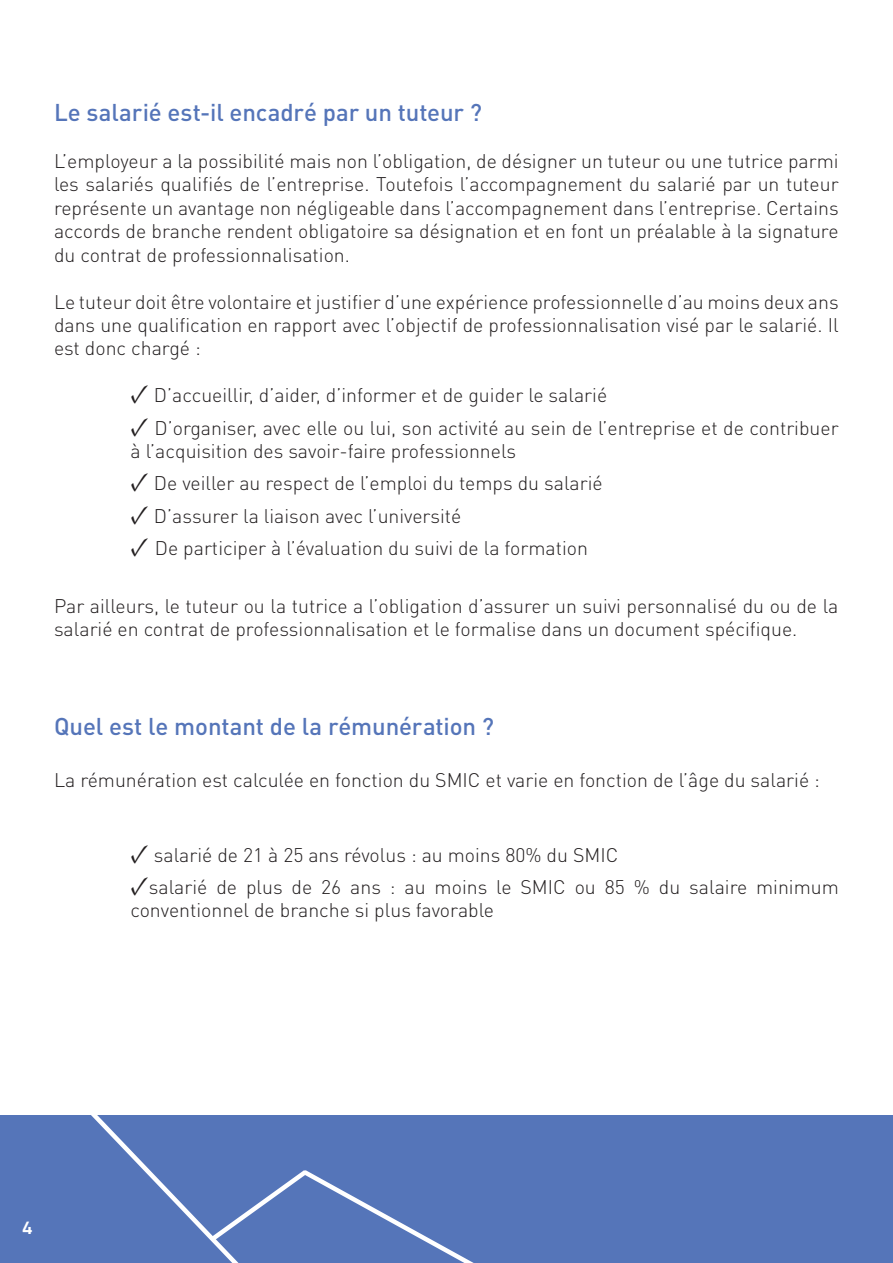
<style>
.page{position:relative;width:893px;height:1263px;background:#fff}
.page>*{position:absolute;margin:0;border:0;box-sizing:border-box;transform-origin:0 0}
.t1{font:500 24px "DIN Pro";letter-spacing:-.005em;color:#5575b9}
.t2{font:300 19.5px/23.4px "DIN Pro";color:#231f20}
.Style_de_paragraphe{font:18px "D DIN Exp Bold";color:#fff}
.s1{font-family:"Minion Pro";font-weight:700;font-size:27px}
</style>
<div class="page">
<div style="left:0;top:1115px;width:893px;height:148px;background:#5575b9"></div>
<svg style="left:91px;top:1115px;width:383px;height:148px"></svg>
<p class="t1" style="left:54px;top:96px;width:430px">Le salarié est-il encadré par un tuteur ?</p>
<p class="t2" style="left:54px;top:149px;width:786px;text-align:justify">L’employeur a la possibilité mais non l’obligation, de désigner un tuteur ou une tutrice parmi les salariés qualifiés de l’entreprise. Toutefois l’accompagnement du salarié par un tuteur représente un avantage non négligeable dans l’accompagnement dans l’entreprise. Certains accords de branche rendent obligatoire sa désignation et en font un préalable à la signature du contrat de professionnalisation.</p>
<p class="t2" style="left:54px;top:289px;width:786px;text-align:justify">Le tuteur doit être volontaire et justifier d’une expérience professionnelle d’au moins deux ans dans une qualification en rapport avec l’objectif de professionnalisation visé par le salarié. Il est donc chargé :</p>
<p class="t2" style="left:131px;top:383px;width:478px"><span class="s1">✓</span> D’accueillir, d’aider, d’informer et de guider le salarié</p>
<p class="t2" style="left:131px;top:415px;width:710px"><span class="s1">✓</span> D’organiser, avec elle ou lui, son activité au sein de l’entreprise et de contribuer à l’acquisition des savoir-faire professionnels</p>
<p class="t2" style="left:131px;top:471px;width:474px"><span class="s1">✓</span> De veiller au respect de l’emploi du temps du salarié</p>
<p class="t2" style="left:131px;top:503px;width:332px"><span class="s1">✓</span> D’assurer la liaison avec l’université</p>
<p class="t2" style="left:131px;top:536px;width:459px"><span class="s1">✓</span> De participer à l’évaluation du suivi de la formation</p>
<p class="t2" style="left:54px;top:593px;width:786px">Par ailleurs, le tuteur ou la tutrice a l’obligation d’assurer un suivi personnalisé du ou de la salarié en contrat de professionnalisation et le formalise dans un document spécifique.</p>
<p class="t1" style="left:54px;top:710px;width:442px">Quel est le montant de la rémunération ?</p>
<p class="t2" style="left:54px;top:768px;width:767px">La rémunération est calculée en fonction du SMIC et varie en fonction de l’âge du salarié :</p>
<p class="t2" style="left:130px;top:842px;width:489px"><span class="s1">✓</span> salarié de 21 à 25 ans révolus : au moins 80% du SMIC</p>
<p class="t2" style="left:130px;top:874px;width:710px"><span class="s1">✓</span>salarié de plus de 26 ans : au moins le SMIC ou 85 % du salaire minimum conventionnel de branche si plus favorable</p>
<p class="Style_de_paragraphe" style="left:22px;top:1218px;width:12px">4</p>
</div>
